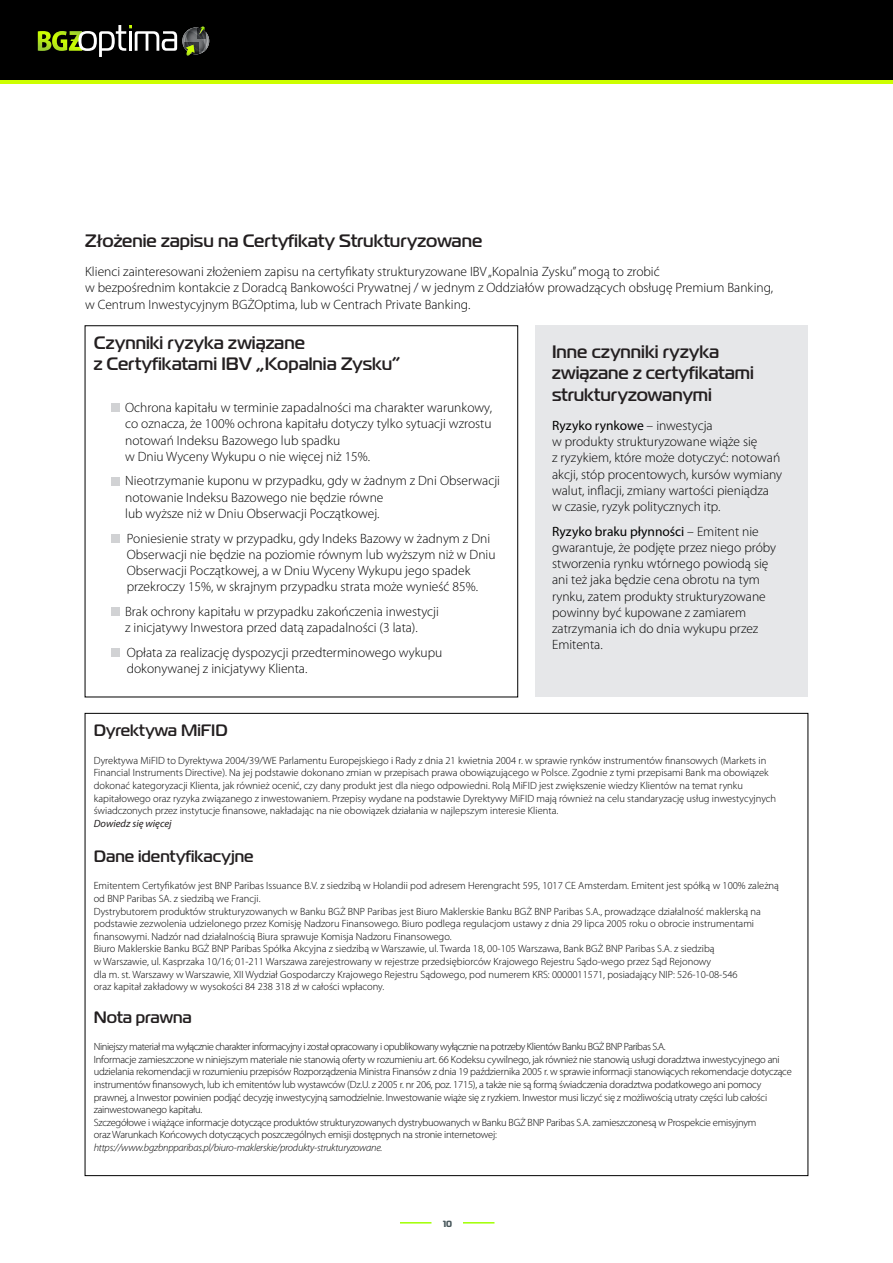
<style>
.page{position:relative;width:893px;height:1263px;background:#fff}
.page>*{position:absolute;margin:0;border:0;box-sizing:border-box;transform-origin:0 0}
.t1{font:500 18px/21.6px "Magistral";color:#231f20}
.t2{font:500 16.5px "Magistral";color:#231f20}
.t3{font:300 13.5px/16.2px "Myriad Pro";color:#000}
.t4{font:300 10.5px/12.6px "Myriad Pro";color:#000}
.t5{font:300 10.5px/12.6px "Myriad Pro";letter-spacing:-.02em;color:#000}
.t6{font:300 10.5px "Myriad Pro";letter-spacing:-.04em;color:#000}
.t7{font:italic 10.5px "Myriad Pro";color:#231f20}
.t8{font:700 9px "Magistral";color:#49585c}
.s1{font-weight:400}
.s2{font-style:italic}
</style>
<div class="page">
<hr style="left:400px;top:1222px;width:31px;height:1px;background:#a0ff00">
<hr style="left:463px;top:1222px;width:31px;height:1px;background:#a0ff00">
<div style="left:111px;top:404px;width:8px;height:8px;background:#d1d2d4"></div>
<div style="left:111px;top:477px;width:8px;height:8px;background:#d1d2d4"></div>
<div style="left:111px;top:534px;width:8px;height:8px;background:#d1d2d4"></div>
<div style="left:111px;top:607px;width:8px;height:9px;background:#d1d2d4"></div>
<div style="left:111px;top:648px;width:8px;height:9px;background:#d1d2d4"></div>
<div style="left:536px;top:326px;width:272px;height:371px;background:#e6e7e9"></div>
<div style="left:0;top:0;width:893px;height:82px;background:#000"></div>
<hr style="left:0;top:80px;width:893px;height:4px;background:#cdff00">
<svg style="left:38px;top:25px;width:171px;height:32px"></svg>
<p class="t1" style="left:85px;top:230px;width:399px">Złożenie zapisu na Certyfikaty Strukturyzowane</p>
<p class="t3" style="left:85px;top:263px;width:690px">Klienci zainteresowani złożeniem zapisu na certyfikaty strukturyzowane IBV „Kopalnia Zysku” mogą to zrobić<br>w bezpośrednim kontakcie z Doradcą Bankowości Prywatnej / w jednym z Oddziałów prowadzących obsługę Premium Banking, w Centrum Inwestycyjnym BGŻOptima, lub w Centrach Private Banking.</p>
<p class="t1" style="left:94px;top:332px;width:309px">Czynniki ryzyka związane<br>z Certyfikatami IBV „Kopalnia Zysku”</p>
<p class="t3" style="left:125px;top:399px;width:368px">Ochrona kapitału w terminie zapadalności ma charakter warunkowy, co oznacza, że 100% ochrona kapitału dotyczy tylko sytuacji wzrostu notowań Indeksu Bazowego lub spadku<br>w Dniu Wyceny Wykupu o nie więcej niż 15%.</p>
<p class="t3" style="left:125px;top:473px;width:376px">Nieotrzymanie kuponu w przypadku, gdy w żadnym z Dni Obserwacji notowanie Indeksu Bazowego nie będzie równe<br>lub wyższe niż w Dniu Obserwacji Początkowej.</p>
<p class="t3" style="left:127px;top:530px;width:370px">Poniesienie straty w przypadku, gdy Indeks Bazowy w żadnym z Dni Obserwacji nie będzie na poziomie równym lub wyższym niż w Dniu Obserwacji Początkowej, a w Dniu Wyceny Wykupu jego spadek przekroczy 15%, w skrajnym przypadku strata może wynieść 85%.</p>
<p class="t3" style="left:125px;top:603px;width:315px">Brak ochrony kapitału w przypadku zakończenia inwestycji z inicjatywy Inwestora przed datą zapadalności (3 lata).</p>
<p class="t3" style="left:127px;top:644px;width:317px">Opłata za realizację dyspozycji przedterminowego wykupu dokonywanej z inicjatywy Klienta.</p>
<p class="t1" style="left:552px;top:341px;width:203px">Inne czynniki ryzyka związane z certyfikatami strukturyzowanymi</p>
<p class="t3" style="left:552px;top:417px;width:232px"><span class="s1">Ryzyko rynkowe</span> – inwestycja<br>w produkty strukturyzowane wiąże się<br>z ryzykiem, które może dotyczyć: notowań akcji, stóp procentowych, kursów wymiany walut, inflacji, zmiany wartości pieniądza<br>w czasie, ryzyk politycznych itp.</p>
<p class="t3" style="left:552px;top:523px;width:226px"><span class="s1">Ryzyko braku płynności</span> – Emitent nie gwarantuje, że podjęte przez niego próby stworzenia rynku wtórnego powiodą się ani też jaka będzie cena obrotu na tym rynku, zatem produkty strukturyzowane powinny być kupowane z zamiarem zatrzymania ich do dnia wykupu przez Emitenta.</p>
<p class="t2" style="left:94px;top:720px;width:135px">Dyrektywa MiFID</p>
<p class="t4" style="left:94px;top:754px;width:684px">Dyrektywa MiFID to Dyrektywa 2004/39/WE Parlamentu Europejskiego i Rady z dnia 21 kwietnia 2004 r. w sprawie rynków instrumentów finansowych (Markets in Financial Instruments Directive). Na jej podstawie dokonano zmian w przepisach prawa obowiązującego w Polsce. Zgodnie z tymi przepisami Bank ma obowiązek dokonać kategoryzacji Klienta, jak również ocenić, czy dany produkt jest dla niego odpowiedni. Rolą MiFID jest zwiększenie wiedzy Klientów na temat rynku kapitałowego oraz ryzyka związanego z inwestowaniem. Przepisy wydane na podstawie Dyrektywy MiFID mają również na celu standaryzację usług inwestycyjnych świadczonych przez instytucje finansowe, nakładając na nie obowiązek działania w najlepszym interesie Klienta.</p>
<p class="t7" style="left:94px;top:818px;width:79px">Dowiedz się więcej</p>
<p class="t2" style="left:94px;top:846px;width:161px">Dane identyfikacyjne</p>
<p class="t4" style="left:94px;top:879px;width:687px">Emitentem Certyfikatów jest BNP Paribas Issuance B.V. z siedzibą w Holandii pod adresem Herengracht 595, 1017 CE Amsterdam. Emitent jest spółką w 100% zależną od BNP Paribas SA. z siedzibą we Francji.</p>
<p class="t4" style="left:94px;top:905px;width:669px">Dystrybutorem produktów strukturyzowanych w Banku BGŻ BNP Paribas jest Biuro Maklerskie Banku BGŻ BNP Paribas S.A., prowadzące działalność maklerską na podstawie zezwolenia udzielonego przez Komisję Nadzoru Finansowego. Biuro podlega regulacjom ustawy z dnia 29 lipca 2005 roku o obrocie instrumentami finansowymi. Nadzór nad działalnością Biura sprawuje Komisja Nadzoru Finansowego.</p>
<p class="t4" style="left:94px;top:942px;width:645px">Biuro Maklerskie Banku BGŻ BNP Paribas Spółka Akcyjna z siedzibą w Warszawie, ul. Twarda 18, 00-105 Warszawa, Bank BGŻ BNP Paribas S.A. z siedzibą<br>w Warszawie, ul. Kasprzaka 10/16; 01-211 Warszawa zarejestrowany w rejestrze przedsiębiorców Krajowego Rejestru Sądo-wego przez Sąd Rejonowy<br>dla m. st. Warszawy w Warszawie, XII Wydział Gospodarczy Krajowego Rejestru Sądowego, pod numerem KRS: 0000011571, posiadający NIP: 526-10-08-546 oraz kapitał zakładowy w wysokości 84 238 318 zł w całości wpłacony.</p>
<p class="t2" style="left:94px;top:1007px;width:100px">Nota prawna</p>
<p class="t6" style="left:94px;top:1040px;width:574px">Niniejszy materiał ma wyłącznie charakter informacyjny i został opracowany i opublikowany wyłącznie na potrzeby Klientów Banku BGŻ BNP Paribas S.A.</p>
<p class="t5" style="left:94px;top:1053px;width:700px">Informacje zamieszczone w niniejszym materiale nie stanowią oferty w rozumieniu art. 66 Kodeksu cywilnego, jak również nie stanowią usługi doradztwa inwestycyjnego ani udzielania rekomendacji w rozumieniu przepisów Rozporządzenia Ministra Finansów z dnia 19 października 2005 r. w sprawie informacji stanowiących rekomendacje dotyczące instrumentów finansowych, lub ich emitentów lub wystawców (Dz.U. z 2005 r. nr 206, poz. 1715), a także nie są formą świadczenia doradztwa podatkowego ani pomocy prawnej, a Inwestor powinien podjąć decyzję inwestycyjną samodzielnie. Inwestowanie wiąże się z ryzkiem. Inwestor musi liczyć się z możliwością utraty części lub całości zainwestowanego kapitału.</p>
<p class="t5" style="left:94px;top:1116px;width:664px">Szczegółowe i wiążące informacje dotyczące produktów strukturyzowanych dystrybuowanych w Banku BGŻ BNP Paribas S.A. zamieszczonesą w Prospekcie emisyjnym oraz Warunkach Końcowych dotyczących poszczególnych emisji dostępnych na stronie internetowej: <span class="s2">https://www.bgzbnpparibas.pl/biuro-maklerskie/produkty-strukturyzowane.</span></p>
<p class="t8" style="left:443px;top:1218px;width:11px">10</p>
</div>
